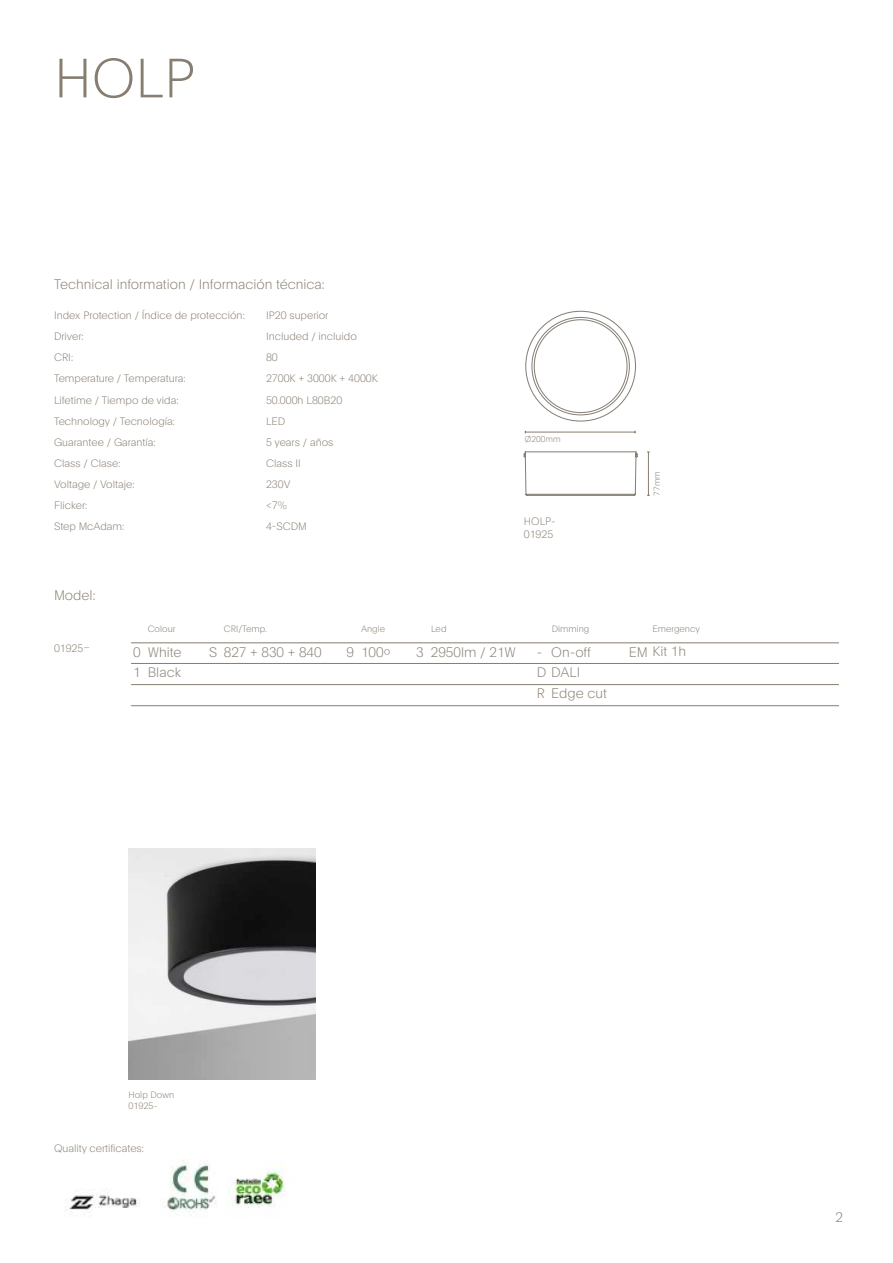
<style>
.page{position:relative;width:893px;height:1263px;background:#fff}
.page>*{position:absolute;margin:0;border:0;box-sizing:border-box;transform-origin:0 0}
.t1{font:200 54px "Plain";color:#877d70}
.t2{font:200 13.5px/20.7px "Plain";color:#877d70}
.t3{font:200 10.5px/21px "Plain";color:#877d70}
.t4{font:200 9px/10.8px "Plain";color:#877d70}
.t5{font:200 8.25px "Plain";color:#877d70}
</style>
<div class="page">
<img style="left:65px;top:1159px;width:220px;height:56px">
<hr style="left:131px;top:642px;width:708px;height:1px;background:#877d70">
<hr style="left:131px;top:663px;width:708px;height:1px;background:#877d70">
<hr style="left:131px;top:684px;width:708px;height:1px;background:#877d70">
<hr style="left:131px;top:705px;width:708px;height:1px;background:#877d70">
<hr style="left:648px;top:452px;width:1px;height:43px;background:#877d70">
<svg style="left:524px;top:311px;width:114px;height:185px"></svg>
<img style="left:128px;top:849px;width:188px;height:231px">
<h1 class="t1" style="left:54px;top:50px;width:143px">HOLP</h1>
<p class="t2" style="left:54px;top:274px;width:272px">Technical information / Información técnica:</p>
<p class="t3" style="left:54px;top:305px;width:192px">Index Protection / Índice de protección:<br>Driver:<br>CRI:<br>Temperature / Temperatura:<br>Lifetime / Tiempo de vida:<br>Technology / Tecnología:<br>Guarantee / Garantía:<br>Class / Clase:<br>Voltage / Voltaje:<br>Flicker:<br>Step McAdam:</p>
<p class="t3" style="left:266px;top:305px;width:113px">IP20 superior<br>Included / incluido<br>80<br>2700K + 3000K + 4000K<br>50.000h L80B20<br>LED<br>5 years / años<br>Class II<br>230V<br>&lt;7%<br>4-SCDM</p>
<p class="t2" style="left:54px;top:585px;width:43px">Model:</p>
<p class="t5" style="left:525px;top:435px;width:37px">Ø200mm</p>
<p class="t3" style="left:524px;top:515px;width:33px;line-height:12.6px">HOLP-<br>01925</p>
<p class="t3" style="left:54px;top:638px;width:37px">01925–</p>
<p class="t4" style="left:148px;top:623px;width:29px">Colour</p>
<p class="t4" style="left:224px;top:623px;width:45px">CRI/Temp.</p>
<p class="t4" style="left:361px;top:623px;width:26px">Angle</p>
<p class="t4" style="left:431px;top:623px;width:17px">Led</p>
<p class="t4" style="left:552px;top:623px;width:39px">Dimming</p>
<p class="t2" style="left:133px;top:642px;width:9px">0<br>1</p>
<p class="t2" style="left:148px;top:642px;width:35px">White<br>Black</p>
<p class="t2" style="left:209px;top:642px;width:114px">S 827 + 830 + 840</p>
<p class="t2" style="left:347px;top:642px;width:45px">9 100º</p>
<p class="t2" style="left:416px;top:642px;width:101px">3 2950lm / 21W</p>
<p class="t2" style="left:537px;top:642px;width:56px">- On-off</p>
<p class="t2" style="left:537px;top:662px;width:72px;line-height:21.1px">D DALI<br>R Edge cut</p>
<p class="t5" style="left:652px;top:496px;width:26px;rotate:-90deg">77mm</p>
<p class="t4" style="left:652px;top:623px;width:49px">Emergency</p>
<p class="t2" style="left:629px;top:641px;width:59px">EM Kit 1h</p>
<p class="t4" style="left:128px;top:1089px;width:47px">Holp Down<br>01925-</p>
<p class="t3" style="left:54px;top:1138px;width:91px">Quality certificates:</p>
<p class="t2" style="left:836px;top:1207px;width:9px">2</p>
</div>
